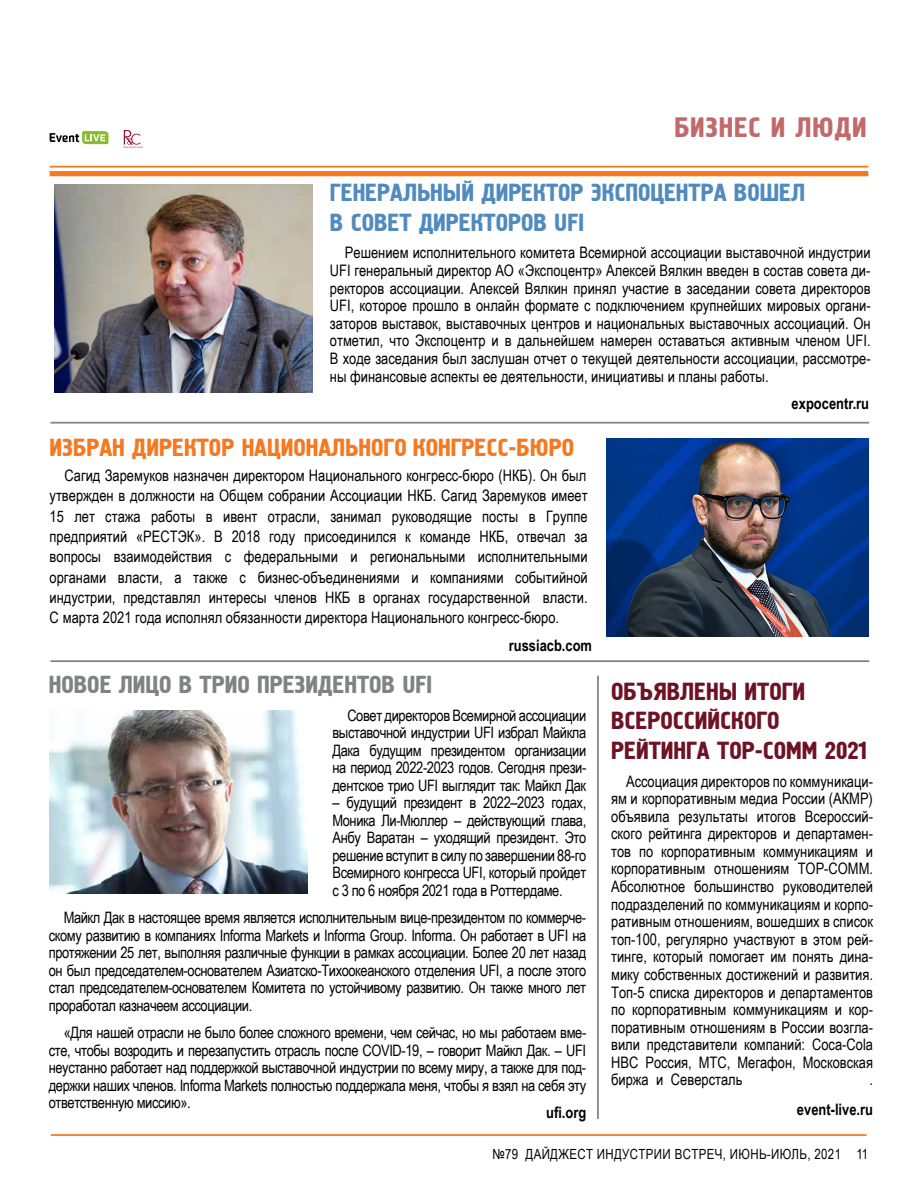
<style>
.page{position:relative;width:918px;height:1191px;background:#fff}
.page>*{position:absolute;margin:0;border:0;box-sizing:border-box;transform-origin:0 0}
.t1{font:28px "Hermes";letter-spacing:.025em;color:#c26a6b}
.t2{font:24.68px/29.6px "Hermes";color:#518bbd}
.t3{font:24.68px/29.6px "Hermes";color:#6e1326}
.t4{font:24.68px "Hermes";color:#f47920}
.t5{font:24.5px "Hermes";color:#808285}
.t6{font:15.75px/17.5px "Arial Narrow";letter-spacing:-.025em;color:#000;text-align:justify}
.t7{font:700 15.75px "Arial Narrow";color:#000}
.t8{font:14px "Arial Narrow";letter-spacing:.025em;color:#000}
</style>
<div class="page">
<hr style="left:50px;top:166px;width:818px;height:1px;background:#f47920">
<div style="left:50px;top:171px;width:818px;height:5px;background:#f47920"></div>
<hr style="left:51px;top:1134px;width:815px;height:1px;background:#f47920">
<svg style="left:124px;top:130px;width:19px;height:18px"></svg>
<svg style="left:50px;top:131px;width:58px;height:13px"></svg>
<img style="left:606px;top:438px;width:262px;height:198px">
<img style="left:50px;top:711px;width:258px;height:183px">
<hr style="left:50px;top:660px;width:819px;height:2px;background:#808285">
<hr style="left:50px;top:422px;width:819px;height:1px;background:#808285">
<hr style="left:597px;top:675px;width:2px;height:444px;background:#808285">
<img style="left:55px;top:185px;width:258px;height:207px">
<h1 class="t1" style="left:674px;top:111px;width:194px">БИЗНЕС И ЛЮДИ</h1>
<h2 class="t2" style="left:330px;top:179px;width:476px">ГЕНЕРАЛЬНЫЙ ДИРЕКТОР ЭКСПОЦЕНТРА ВОШЕЛ<br>В СОВЕТ ДИРЕКТОРОВ UFI</h2>
<p class="t6" style="left:330px;top:243px;width:542px;text-indent:15px">Решением исполнительного комитета Всемирной ассоциации выставочной индустрии UFI генеральный директор АО «Экспоцентр» Алексей Вялкин введен в состав совета ди&shy;ректоров ассоциации. Алексей Вялкин принял участие в заседании совета директоров UFI, которое прошло в онлайн формате с подключением крупнейших мировых органи&shy;заторов выставок, выставочных центров и национальных выставочных ассоциаций. Он отметил, что Экспоцентр и в дальнейшем намерен оставаться активным членом UFI.<br>В ходе заседания был заслушан отчет о текущей деятельности ассоциации, рассмотре&shy;ны финансовые аспекты ее деятельности, инициативы и планы работы.</p>
<p class="t7" style="left:791px;top:391px;width:79px">expocentr.ru</p>
<h2 class="t4" style="left:50px;top:434px;width:526px">ИЗБРАН ДИРЕКТОР НАЦИОНАЛЬНОГО КОНГРЕСС-БЮРО</h2>
<p class="t6" style="left:50px;top:464px;width:539px;line-height:20.3px;text-indent:15px">Сагид Заремуков назначен директором Национального конгресс-бюро (НКБ). Он был утвержден в должности на Общем собрании Ассоциации НКБ. Сагид Заремуков имеет 15 лет стажа работы в ивент отрасли, занимал руководящие посты в Группе предприятий «РЕСТЭК». В 2018 году присоединился к команде НКБ, отвечал за вопросы взаимодействия с федеральными и региональными исполнительными органами власти, а также с бизнес-объединениями и компаниями событийной индустрии, представлял интересы членов НКБ в органах государственной власти.<br>С марта 2021 года исполнял обязанности директора Национального конгресс-бюро.</p>
<p class="t7" style="left:509px;top:633px;width:85px">russiacb.com</p>
<h2 class="t3" style="left:611px;top:677px;width:257px">ОБЪЯВЛЕНЫ ИТОГИ<br>ВСЕРОССИЙСКОГО<br>РЕЙТИНГА TOP-COMM 2021</h2>
<p class="t6" style="left:611px;top:771px;width:263px;text-indent:15px">Ассоциация директоров по коммуникаци&shy;ям и корпоративным медиа России (АКМР) объявила результаты итогов Всероссий&shy;ского рейтинга директоров и департамен&shy;тов по корпоративным коммуникациям и корпоративным отношениям TOP-COMM.<br>Абсолютное большинство руководителей подразделений по коммуникациям и корпо&shy;ративным отношениям, вошедших в список топ-100, регулярно участвуют в этом рей&shy;тинге, который помогает им понять дина&shy;мику собственных достижений и развития.<br>Топ-5 списка директоров и департаментов по корпоративным коммуникациям и кор&shy;поративным отношениям в России возгла&shy;вили представители компаний: Coca-Cola HBC Россия, МТС, Мегафон, Московская биржа и Северсталь</p>
<h3 class="t5" style="left:49px;top:671px;width:385px">НОВОЕ ЛИЦО В ТРИО ПРЕЗИДЕНТОВ UFI</h3>
<p class="t6" style="left:332px;top:705px;width:255px;text-indent:15px">Совет директоров Всемирной ассоциации выставочной индустрии UFI избрал Майкла Дака будущим президентом организации на период 2022-2023 годов. Сегодня прези&shy;дентское трио UFI выглядит так: Майкл Дак</p>
<p class="t6" style="left:332px;top:793px;width:255px">– будущий президент в 2022–2023 годах, Моника Ли-Мюллер – действующий глава, Анбу Варатан – уходящий президент. Это решение вступит в силу по завершении 88-го Всемирного конгресса UFI, который пройдет с 3 по 6 ноября 2021 года в Роттердаме.</p>
<p class="t6" style="left:49px;top:908px;width:539px;text-indent:15px">Майкл Дак в настоящее время является исполнительным вице-президентом по коммерче&shy;скому развитию в компаниях Informa Markets и Informa Group. Informa. Он работает в UFI на протяжении 25 лет, выполняя различные функции в рамках ассоциации. Более 20 лет назад он был председателем-основателем Азиатско-Тихоокеанского отделения UFI, а после этого стал председателем-основателем Комитета по устойчивому развитию. Он также много лет проработал казначеем ассоциации.</p>
<p class="t6" style="left:49px;top:1023px;width:539px;text-indent:15px">«Для нашей отрасли не было более сложного времени, чем сейчас, но мы работаем вме&shy;сте, чтобы возродить и перезапустить отрасль после COVID-19, – говорит Майкл Дак. – UFI неустанно работает над поддержкой выставочной индустрии по всему миру, а также для под&shy;держки наших членов. Informa Markets полностью поддержала меня, чтобы я взял на себя эту ответственную миссию».</p>
<p class="t6" style="left:869px;top:1070px;width:5px">.</p>
<p class="t7" style="left:797px;top:1097px;width:78px">event-live.ru</p>
<p class="t7" style="left:546px;top:1100px;width:42px">ufi.org</p>
<p class="t8" style="left:492px;top:1143px;width:377px">№79 ДАЙДЖЕСТ ИНДУСТРИИ ВСТРЕЧ, ИЮНЬ-ИЮЛЬ, 2021 11</p>
</div>
